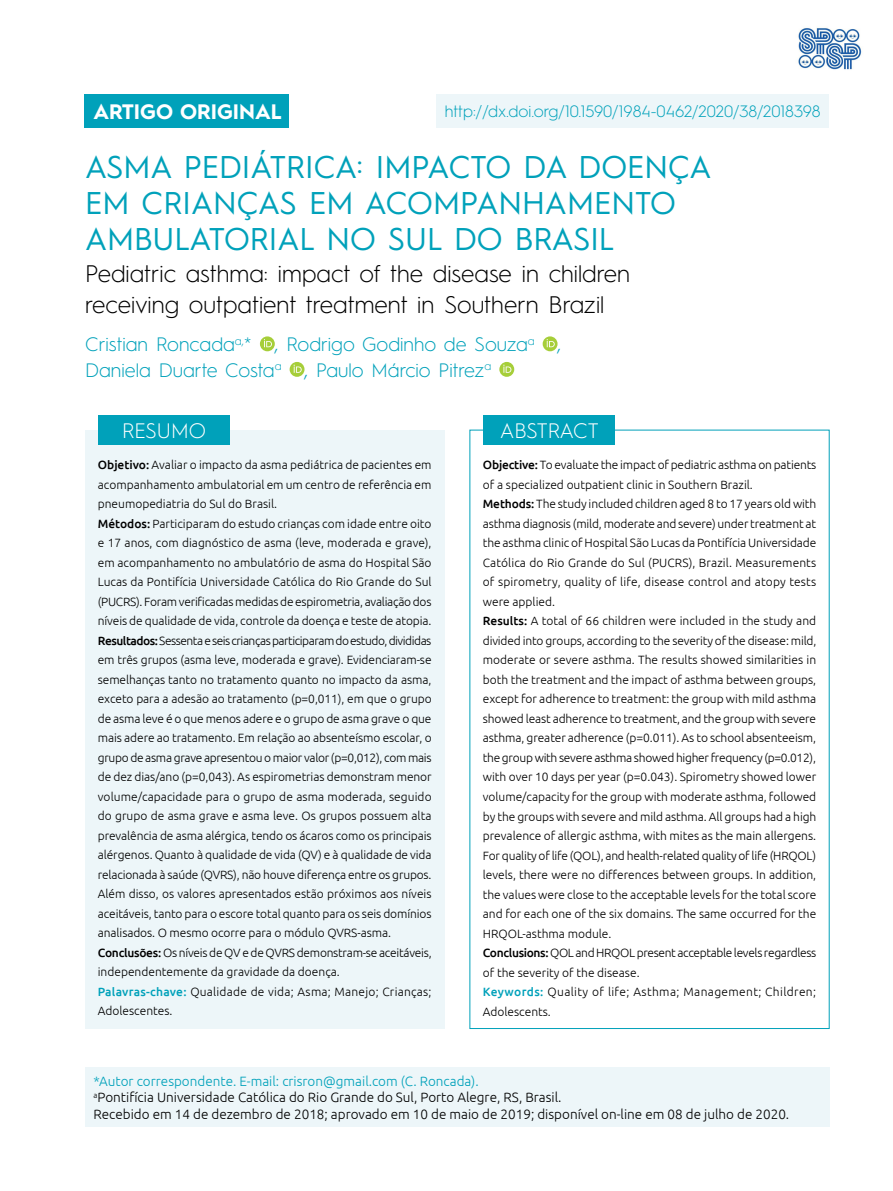
<style>
.page{position:relative;width:893px;height:1191px;background:#fff}
.page>*{position:absolute;margin:0;border:0;box-sizing:border-box;transform-origin:0 0}
.t1{font:31.5px/36px "Hurme Geometric Sans 1";color:#00a1ba}
.t2{font:300 24px/31.5px "Hurme Geometric Sans 1";color:#000}
.t3{font:300 21px "Hurme Geometric Sans 1";letter-spacing:-.005em;color:#fff}
.t4{font:700 21px "Hurme Geometric Sans 1";color:#fff}
.t5{font:300 19.5px/25.5px "Hurme Geometric Sans 1";color:#00a1ba}
.t6{font:300 16.5px "Hurme Geometric Sans 1";color:#00a1ba}
.t7{font:300 13.5px/16.2px "Ubuntu";color:#000}
.t8{font:300 12px/19.5px "Ubuntu";letter-spacing:-.005em;color:#000}
.s1{font-weight:500}
.s2{font-weight:500;color:#00a1ba}
.s3{color:#00a1ba}
</style>
<div class="page">
<div style="left:85px;top:430px;width:359px;height:598px;background:#edf6f9"></div>
<div style="left:98px;top:415px;width:132px;height:30px;background:#00a1ba"></div>
<div style="left:483px;top:415px;width:132px;height:30px;background:#00a1ba"></div>
<div style="left:85px;top:1067px;width:744px;height:60px;background:#edf6f9"></div>
<svg style="left:260px;top:336px;width:15px;height:15px"></svg>
<svg style="left:264px;top:339px;width:8px;height:8px"></svg>
<svg style="left:543px;top:336px;width:14px;height:15px"></svg>
<svg style="left:547px;top:339px;width:8px;height:8px"></svg>
<svg style="left:290px;top:362px;width:14px;height:15px"></svg>
<svg style="left:294px;top:365px;width:8px;height:8px"></svg>
<svg style="left:499px;top:362px;width:15px;height:15px"></svg>
<svg style="left:503px;top:365px;width:8px;height:8px"></svg>
<div style="left:85px;top:94px;width:204px;height:33px;background:#00a1ba"></div>
<div style="left:436px;top:94px;width:393px;height:33px;background:#edf6f9"></div>
<img style="left:798px;top:27px;width:64px;height:43px">
<h3 class="t4" style="left:93px;top:97px;width:190px">ARTIGO ORIGINAL</h3>
<h3 class="t6" style="left:445px;top:100px;width:377px">http://dx.doi.org/10.1590/1984-0462/2020/38/2018398</h3>
<h1 class="t1" style="left:85px;top:147px;width:628px">ASMA PEDIÁTRICA: IMPACTO DA DOENÇA<br>EM CRIANÇAS EM ACOMPANHAMENTO<br>AMBULATORIAL NO SUL DO BRASIL</h1>
<h2 class="t2" style="left:85px;top:256px;width:547px">Pediatric asthma: impact of the disease in children receiving outpatient treatment in Southern Brazil</h2>
<h3 class="t5" style="left:85px;top:330px;width:478px">Cristian Roncada<sup>a,</sup>* , Rodrigo Godinho de Souza<sup>a</sup> ,<br>Daniela Duarte Costa<sup>a</sup> , Paulo Márcio Pitrez<sup>a</sup></h3>
<h3 class="t3" style="left:122px;top:416px;width:85px">RESUMO</h3>
<h3 class="t3" style="left:500px;top:416px;width:100px">ABSTRACT</h3>
<p class="t8" style="left:98px;top:455px;width:335px"><span class="s1">Objetivo:</span> Avaliar o impacto da asma pediátrica de pacientes em acompanhamento ambulatorial em um centro de referência em pneumopediatria do Sul do Brasil.<br><span class="s1">Métodos:</span> Participaram do estudo crianças com idade entre oito e 17 anos, com diagnóstico de asma (leve, moderada e grave), em acompanhamento no ambulatório de asma do Hospital São Lucas da Pontifícia Universidade Católica do Rio Grande do Sul (PUCRS). Foram verificadas medidas de espirometria, avaliação dos níveis de qualidade de vida, controle da doença e teste de atopia.<br><span class="s1">Resultados:</span> Sessenta e seis crianças participaram do estudo, divididas em três grupos (asma leve, moderada e grave). Evidenciaram-se semelhanças tanto no tratamento quanto no impacto da asma, exceto para a adesão ao tratamento (p=0,011), em que o grupo de asma leve é o que menos adere e o grupo de asma grave o que mais adere ao tratamento. Em relação ao absenteísmo escolar, o grupo de asma grave apresentou o maior valor (p=0,012), com mais de dez dias/ano (p=0,043). As espirometrias demonstram menor volume/capacidade para o grupo de asma moderada, seguido do grupo de asma grave e asma leve. Os grupos possuem alta prevalência de asma alérgica, tendo os ácaros como os principais alérgenos. Quanto à qualidade de vida (QV) e à qualidade de vida relacionada à saúde (QVRS), não houve diferença entre os grupos.<br>Além disso, os valores apresentados estão próximos aos níveis aceitáveis, tanto para o escore total quanto para os seis domínios analisados. O mesmo ocorre para o módulo QVRS-asma.<br><span class="s1">Conclusões:</span> Os níveis de QV e de QVRS demonstram-se aceitáveis, independentemente da gravidade da doença.<br><span class="s2">Palavras-chave:</span> Qualidade de vida; Asma; Manejo; Crianças; Adolescentes.</p>
<p class="t8" style="left:483px;top:455px;width:335px"><span class="s1">Objective:</span> To evaluate the impact of pediatric asthma on patients of a specialized outpatient clinic in Southern Brazil.<br><span class="s1">Methods:</span> The study included children aged 8 to 17 years old with asthma diagnosis (mild, moderate and severe) under treatment at the asthma clinic of Hospital São Lucas da Pontifícia Universidade Católica do Rio Grande do Sul (PUCRS), Brazil. Measurements of spirometry, quality of life, disease control and atopy tests were applied.<br><span class="s1">Results:</span> A total of 66 children were included in the study and divided into groups, according to the severity of the disease: mild, moderate or severe asthma. The results showed similarities in both the treatment and the impact of asthma between groups, except for adherence to treatment: the group with mild asthma showed least adherence to treatment, and the group with severe asthma, greater adherence (p=0.011). As to school absenteeism, the group with severe asthma showed higher frequency (p=0.012), with over 10 days per year (p=0.043). Spirometry showed lower volume/capacity for the group with moderate asthma, followed by the groups with severe and mild asthma. All groups had a high prevalence of allergic asthma, with mites as the main allergens.<br>For quality of life (QOL), and health-related quality of life (HRQOL) levels, there were no differences between groups. In addition, the values were close to the acceptable levels for the total score and for each one of the six domains. The same occurred for the HRQOL-asthma module.<br><span class="s1">Conclusions:</span> QOL and HRQOL present acceptable levels regardless of the severity of the disease.<br><span class="s2">Keywords:</span> Quality of life; Asthma; Management; Children; Adolescents.</p>
<p class="t7" style="left:94px;top:1073px;width:697px"><span class="s3">*Autor correspondente. E-mail: crisron@gmail.com (C. Roncada).<br></span><sup>a</sup>Pontifícia Universidade Católica do Rio Grande do Sul, Porto Alegre, RS, Brasil.<br>Recebido em 14 de dezembro de 2018; aprovado em 10 de maio de 2019; disponível on-line em 08 de julho de 2020.</p>
</div>
